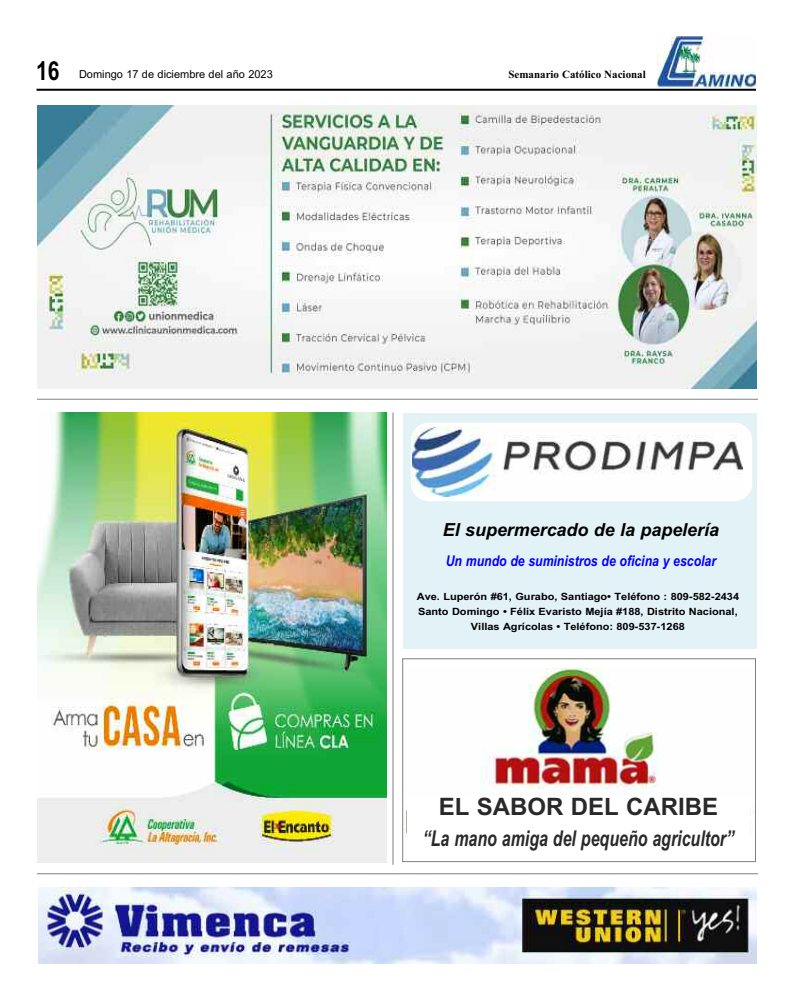
<style>
.page{position:relative;width:792px;height:1008px;background:#fff}
.page>*{position:absolute;margin:0;border:0;box-sizing:border-box;transform-origin:0 0}
.t1{font:700 26.2px "Arial";color:#000;scale:.8 1}
.t2{font:700 24px "Arial";color:#292929}
.t3{font:italic 700 21.8px "Arial";color:#292929;scale:.73 1}
.t4{font:italic 700 18px "Arial";color:#000}
.t5{font:italic 700 14.8px "Arial";color:#00f;scale:.83 1}
.t6{font:11px "Arial";color:#000}
.t7{font:700 11px "Times New Roman";color:#000}
.t8{font:700 10px/15px "Arial";color:#000;text-align:center;scale:1.1 1}
</style>
<div class="page">
<hr style="left:37px;top:89px;width:719px;height:2px;background:#000">
<img style="left:658px;top:36px;width:98px;height:51px">
<hr style="left:392px;top:412px;width:1px;height:453px;background:#808080">
<img style="left:37px;top:412px;width:350px;height:451px">
<img style="left:38px;top:887px;width:718px;height:76px">
<hr style="left:37px;top:873px;width:721px;height:1px;background:#808080">
<hr style="left:37px;top:399px;width:721px;height:1px;background:#808080">
<img style="left:37px;top:105px;width:720px;height:284px">
<img style="left:404px;top:669px;width:350px;height:167px">
<div style="left:402px;top:658px;width:354px;height:204px;border:1px solid #808080"></div>
<div style="left:403px;top:413px;width:354px;height:235px;background:#e3f2f6"></div>
<div style="left:411px;top:423px;width:341px;height:78px;background:#fff;border-radius:18px"></div>
<img style="left:413px;top:428px;width:329px;height:68px">
<div style="left:407px;top:796px;width:343px;height:60px;background:#fff"></div>
<h1 class="t1" style="left:36px;top:55px;width:31px">16</h1>
<p class="t6" style="left:79px;top:68px;width:195px">Domingo 17 de diciembre del año 2023</p>
<p class="t7" style="left:508px;top:67px;width:139px">Semanario Católico Nacional</p>
<h3 class="t4" style="left:443px;top:520px;width:278px">El supermercado de la papelería</h3>
<h3 class="t5" style="left:446px;top:552px;width:327px">Un mundo de suministros de oficina y escolar</h3>
<p class="t8" style="left:417px;top:589px;width:295px">Ave. Luperón #61, Gurabo, Santiago• Teléfono : 809-582-2434<br>Santo Domingo • Félix Evaristo Mejía #188, Distrito Nacional,<br>Villas Agrícolas • Teléfono: 809-537-1268</p>
<h2 class="t2" style="left:439px;top:793px;width:281px">EL SABOR DEL CARIBE</h2>
<h3 class="t3" style="left:423px;top:825px;width:428px">“La mano amiga del pequeño agricultor”</h3>
</div>
